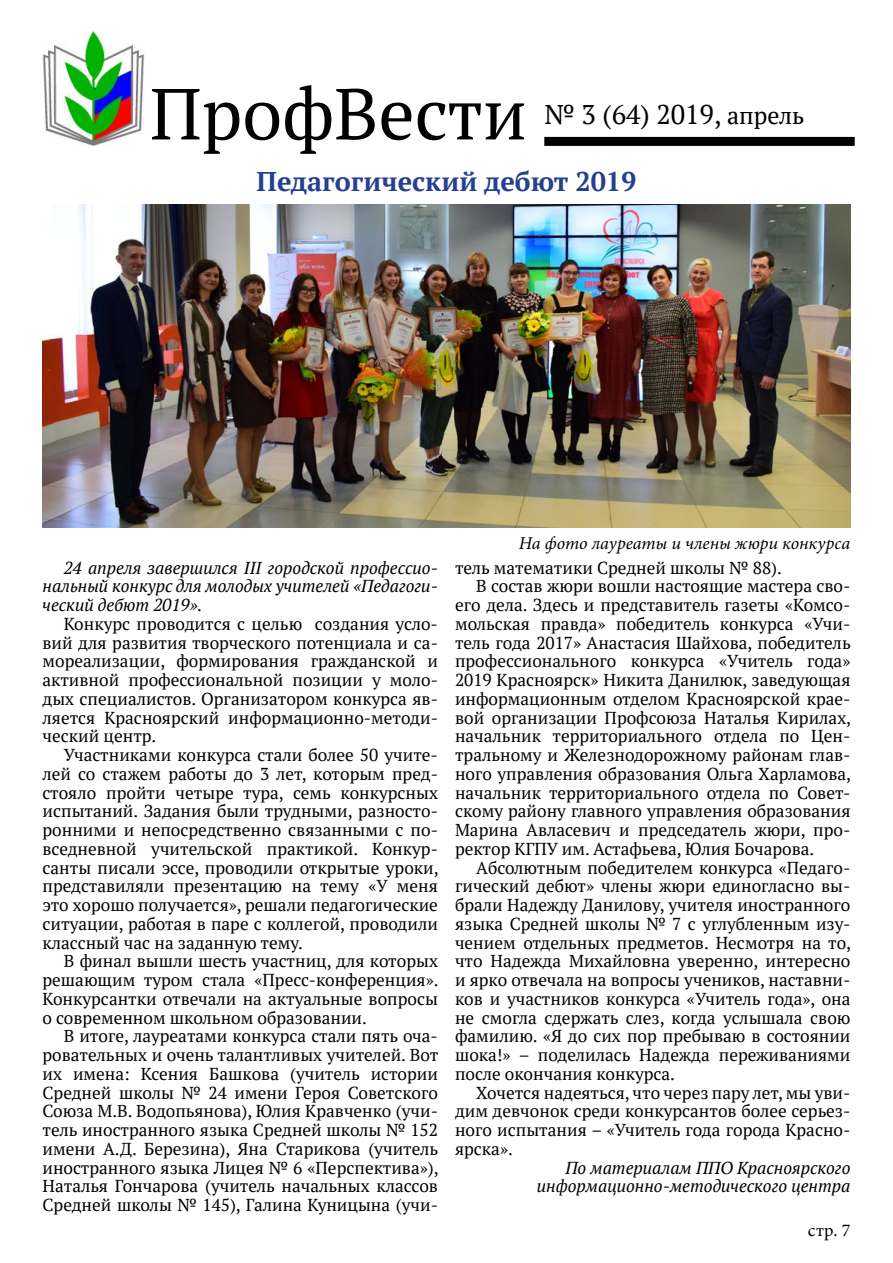
<style>
.page{position:relative;width:893px;height:1263px;background:#fff}
.page>*{position:absolute;margin:0;border:0;box-sizing:border-box;transform-origin:0 0}
.t1{font:72px "PT Serif";color:#000}
.t2{font:700 27px "PT Serif";color:#25408f}
.t3{font:27px "PT Serif";color:#000}
.t4{font:italic 18px "Minion Pro";color:#000}
.t5{font:18px "Minion Pro";color:#000}
.t6{font:17.25px/18.8px "PT Serif";color:#000;text-align:justify}
.t7{font:italic 17.25px/18.8px "PT Serif";color:#000;text-align:justify}
.s1{font-size:24px}
</style>
<div class="page">
<img style="left:43px;top:32px;width:102px;height:114px">
<div style="left:544px;top:137px;width:311px;height:9px;background:#000"></div>
<img style="left:43px;top:204px;width:807px;height:323px">
<h1 class="t1" style="left:150px;top:67px;width:378px">ПрофВести</h1>
<h2 class="t3" style="left:545px;top:96px;width:261px">№ 3 (64) 2019, <span class="s1">апрель</span></h2>
<h2 class="t2" style="left:257px;top:164px;width:381px">Педагогический дебют 2019</h2>
<p class="t7" style="left:43px;top:558px;width:397px;text-indent:21px">24 апреля завершился III городской профессио&shy;нальный конкурс для молодых учителей «Педагоги&shy;ческий дебют 2019».</p>
<p class="t6" style="left:43px;top:614px;width:397px;text-indent:21px">Конкурс проводится с целью создания усло&shy;вий для развития творческого потенциала и са&shy;мореализации, формирования гражданской и активной профессиональной позиции у моло&shy;дых специалистов. Организатором конкурса яв&shy;ляется Красноярский информационно-методи&shy;ческий центр.</p>
<p class="t6" style="left:43px;top:745px;width:398px;text-indent:21px">Участниками конкурса стали более 50 учите&shy;лей со стажем работы до 3 лет, которым пред&shy;стояло пройти четыре тура, семь конкурсных испытаний. Задания были трудными, разносто&shy;ронними и непосредственно связанными с по&shy;вседневной учительской практикой. Конкур&shy;санты писали эссе, проводили открытые уроки, представиляли презентацию на тему «У меня это хорошо получается», решали педагогические ситуации, работая в паре с коллегой, проводили классный час на заданную тему.</p>
<p class="t6" style="left:43px;top:952px;width:398px;text-indent:21px">В финал вышли шесть участниц, для которых решающим туром стала «Пресс-конференция».<br>Конкурсантки отвечали на актуальные вопросы о современном школьном образовании.</p>
<p class="t6" style="left:43px;top:1027px;width:398px;text-indent:21px">В итоге, лауреатами конкурса стали пять оча&shy;ровательных и очень талантливых учителей. Вот их имена: Ксения Башкова (учитель истории Средней школы № 24 имени Героя Советского Союза М.В. Водопьянова), Юлия Кравченко (учи&shy;тель иностранного языка Средней школы № 152 имени А.Д. Березина), Яна Старикова (учитель иностранного языка Лицея № 6 «Перспектива»), Наталья Гончарова (учитель начальных классов Средней школы № 145), Галина Куницына (учи-</p>
<p class="t4" style="left:519px;top:531px;width:333px">На фото лауреаты и члены жюри конкурса</p>
<p class="t6" style="left:455px;top:558px;width:328px">тель математики Средней школы № 88).</p>
<p class="t6" style="left:476px;top:577px;width:376px">В состав жюри вошли настоящие мастера сво-</p>
<p class="t6" style="left:455px;top:595px;width:397px">его дела. Здесь и представитель газеты «Комсо-</p>
<p class="t6" style="left:455px;top:614px;width:397px">мольская правда» победитель конкурса «Учи-</p>
<p class="t6" style="left:455px;top:633px;width:397px">тель года 2017» Анастасия Шайхова, победитель</p>
<p class="t6" style="left:455px;top:652px;width:397px">профессионального конкурса «Учитель года»</p>
<p class="t6" style="left:455px;top:670px;width:397px">2019 Красноярск» Никита Данилюк, заведующая</p>
<p class="t6" style="left:455px;top:689px;width:397px">информационным отделом Красноярской крае-</p>
<p class="t6" style="left:455px;top:708px;width:398px">вой организации Профсоюза Наталья Кирилах,</p>
<p class="t6" style="left:455px;top:727px;width:397px">начальник территориального отдела по Цен-</p>
<p class="t6" style="left:455px;top:745px;width:397px">тральному и Железнодорожному районам глав-</p>
<p class="t6" style="left:455px;top:764px;width:398px">ного управления образования Ольга Харламова,</p>
<p class="t6" style="left:455px;top:783px;width:397px">начальник территориального отдела по Совет-</p>
<p class="t6" style="left:455px;top:802px;width:397px">скому району главного управления образования</p>
<p class="t6" style="left:455px;top:820px;width:397px">Марина Авласевич и председатель жюри, про-</p>
<p class="t6" style="left:455px;top:839px;width:361px">ректор КГПУ им. Астафьева, Юлия Бочарова.</p>
<p class="t6" style="left:476px;top:858px;width:376px">Абсолютным победителем конкурса «Педаго-</p>
<p class="t6" style="left:455px;top:877px;width:397px">гический дебют» члены жюри единогласно вы-</p>
<p class="t6" style="left:455px;top:895px;width:397px">брали Надежду Данилову, учителя иностранного</p>
<p class="t6" style="left:455px;top:914px;width:397px">языка Средней школы № 7 с углубленным изу-</p>
<p class="t6" style="left:455px;top:933px;width:398px">чением отдельных предметов. Несмотря на то,</p>
<p class="t6" style="left:455px;top:952px;width:397px">что Надежда Михайловна уверенно, интересно</p>
<p class="t6" style="left:455px;top:970px;width:397px">и ярко отвечала на вопросы учеников, наставни-</p>
<p class="t6" style="left:455px;top:989px;width:397px">ков и участников конкурса «Учитель года», она</p>
<p class="t6" style="left:455px;top:1008px;width:397px">не смогла сдержать слез, когда услышала свою</p>
<p class="t6" style="left:455px;top:1027px;width:397px">фамилию. «Я до сих пор пребываю в состоянии</p>
<p class="t6" style="left:455px;top:1045px;width:397px">шока!» – поделилась Надежда переживаниями</p>
<p class="t6" style="left:455px;top:1064px;width:222px">после окончания конкурса.</p>
<p class="t6" style="left:476px;top:1083px;width:376px">Хочется надеяться, что через пару лет, мы уви-</p>
<p class="t6" style="left:455px;top:1102px;width:397px">дим девчонок среди конкурсантов более серьез-</p>
<p class="t6" style="left:455px;top:1120px;width:397px">ного испытания – «Учитель года города Красно-</p>
<p class="t6" style="left:455px;top:1139px;width:59px">ярска».</p>
<p class="t7" style="left:537px;top:1158px;width:315px;text-align:right">По материалам ППО Красноярского информационно-методического центра</p>
<p class="t5" style="left:808px;top:1218px;width:44px">стр. 7</p>
</div>
